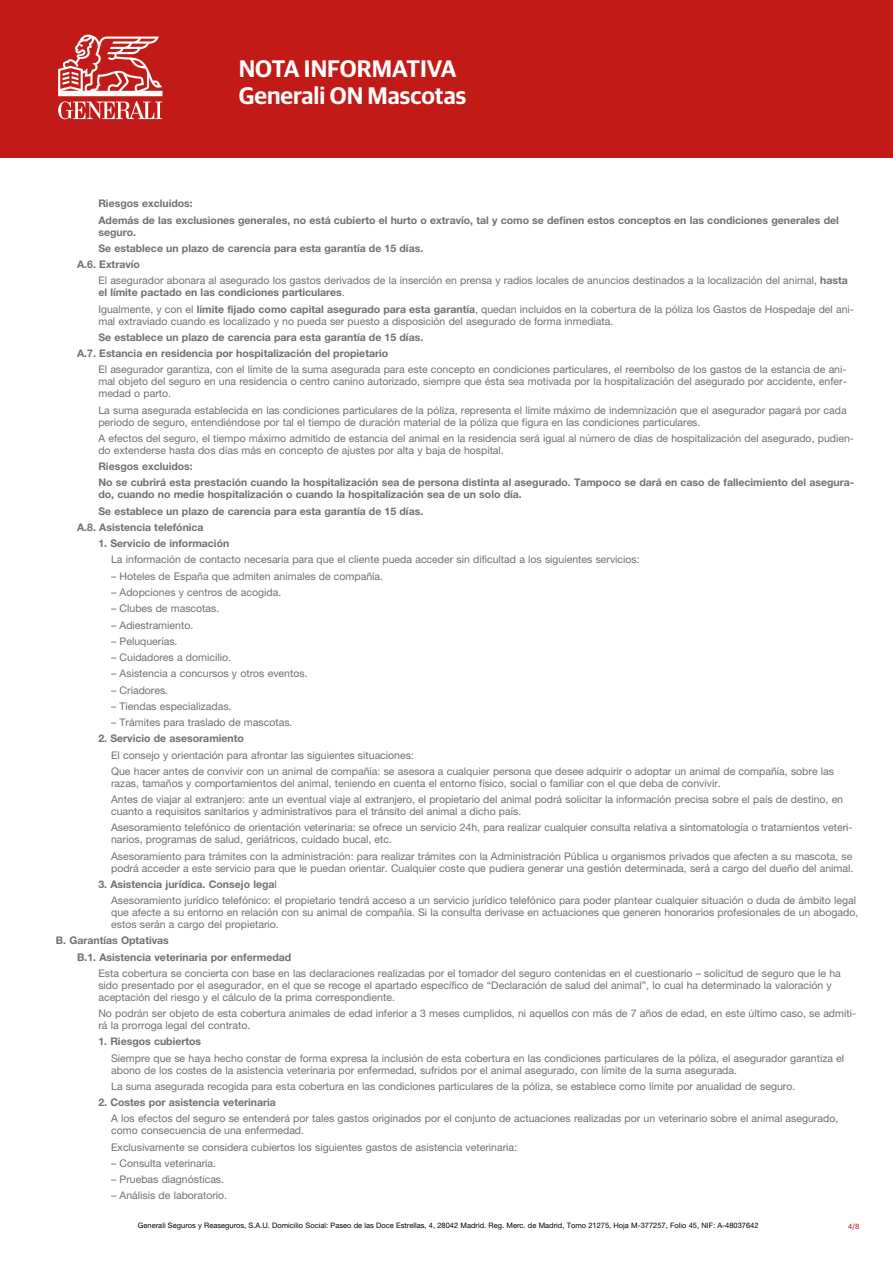
<style>
.page{position:relative;width:893px;height:1263px;background:#fff}
.page>*{position:absolute;margin:0;border:0;box-sizing:border-box;transform-origin:0 0}
.t1{font:600 24px/27px "Guardian Sans";color:#fff}
.t2{font:10.5px/12px "Helvetica Neue LT Std";color:#707070}
.t3{font:700 10.5px/16.2px "Helvetica Neue LT Std";color:#707070}
.t4{font:7.5px "Helvetica Neue LT Std";color:#000}
.t5{font:7.5px "Guardian Sans";color:#c21b17}
.s1{font-weight:700}
.s2{font-weight:400}
</style>
<div class="page">
<div style="left:0;top:0;width:893px;height:157px;background:#c21b17"></div>
<svg style="left:58px;top:34px;width:104px;height:85px"></svg>
<h1 class="t1" style="left:239px;top:54px;width:229px">NOTA INFORMATIVA<br>Generali ON Mascotas</h1>
<p class="t3" style="left:98px;top:195px;width:742px">Riesgos excluidos:<br>Además de las exclusiones generales, no está cubierto el hurto o extravío, tal y como se definen estos conceptos en las condiciones generales del</p>
<p class="t3" style="left:98px;top:224px;width:39px">seguro.</p>
<p class="t3" style="left:98px;top:240px;width:326px">Se establece un plazo de carencia para esta garantía de 15 días.</p>
<p class="t3" style="left:77px;top:256px;width:64px">A.6. Extravío</p>
<p class="t2" style="left:98px;top:274px;width:751px">El asegurador abonara al asegurado los gastos derivados de la inserción en prensa y radios locales de anuncios destinados a la localización del animal, <span class="s1">hasta</span></p>
<p class="t3" style="left:98px;top:284px;width:757px">el límite pactado en las condiciones particulares<span class="s2">.<br>Igualmente, y con el</span> límite fijado como capital asegurado para esta garantía<span class="s2">, quedan incluidos en la cobertura de la póliza los Gastos de Hospedaje del ani-</span></p>
<p class="t2" style="left:98px;top:315px;width:517px">mal extraviado cuando es localizado y no pueda ser puesto a disposición del asegurado de forma inmediata.</p>
<p class="t3" style="left:77px;top:329px;width:348px;text-indent:21px">Se establece un plazo de carencia para esta garantía de 15 días.<br>A.7. Estancia en residencia por hospitalización del propietario</p>
<p class="t2" style="left:98px;top:364px;width:750px;text-align:justify">El asegurador garantiza, con el límite de la suma asegurada para este concepto en condiciones particulares, el reembolso de los gastos de la estancia de ani&shy;mal objeto del seguro en una residencia o centro canino autorizado, siempre que ésta sea motivada por la hospitalización del asegurado por accidente, enfer&shy;medad o parto.</p>
<p class="t2" style="left:98px;top:404px;width:750px">La suma asegurada establecida en las condiciones particulares de la póliza, representa el límite máximo de indemnización que el asegurador pagará por cada periodo de seguro, entendiéndose por tal el tiempo de duración material de la póliza que figura en las condiciones particulares.</p>
<p class="t2" style="left:98px;top:432px;width:757px">A efectos del seguro, el tiempo máximo admitido de estancia del animal en la residencia será igual al número de días de hospitalización del asegurado, pudien&shy;do extenderse hasta dos días más en concepto de ajustes por alta y baja de hospital.</p>
<p class="t3" style="left:98px;top:458px;width:757px">Riesgos excluidos:<br>No se cubrirá esta prestación cuando la hospitalización sea de persona distinta al asegurado. Tampoco se dará en caso de fallecimiento del asegura-</p>
<p class="t3" style="left:98px;top:486px;width:425px">do, cuando no medie hospitalización o cuando la hospitalización sea de un solo día.</p>
<p class="t3" style="left:98px;top:503px;width:326px">Se establece un plazo de carencia para esta garantía de 15 días.</p>
<p class="t3" style="left:77px;top:519px;width:128px">A.8. Asistencia telefónica</p>
<p class="t3" style="left:98px;top:535px;width:132px">1. Servicio de información</p>
<p class="t2" style="left:111px;top:554px;width:530px">La información de contacto necesaria para que el cliente pueda acceder sin dificultad a los siguientes servicios:</p>
<p class="t2" style="left:111px;top:570px;width:273px">– Hoteles de España que admiten animales de compañía.</p>
<p class="t2" style="left:111px;top:586px;width:172px">– Adopciones y centros de acogida.</p>
<p class="t2" style="left:111px;top:602px;width:110px">– Clubes de mascotas.</p>
<p class="t2" style="left:111px;top:619px;width:84px">– Adiestramiento.</p>
<p class="t2" style="left:111px;top:635px;width:68px">– Peluquerías.</p>
<p class="t2" style="left:111px;top:651px;width:121px">– Cuidadores a domicilio.</p>
<p class="t2" style="left:111px;top:667px;width:198px">– Asistencia a concursos y otros eventos.</p>
<p class="t2" style="left:111px;top:684px;width:59px">– Criadores.</p>
<p class="t2" style="left:111px;top:700px;width:122px">– Tiendas especializadas.</p>
<p class="t2" style="left:111px;top:716px;width:183px">– Trámites para traslado de mascotas.</p>
<p class="t3" style="left:98px;top:730px;width:147px">2. Servicio de asesoramiento</p>
<p class="t2" style="left:111px;top:746px;width:724px;line-height:16.2px">El consejo y orientación para afrontar las siguientes situaciones:<br>Que hacer antes de convivir con un animal de compañía: se asesora a cualquier persona que desee adquirir o adoptar un animal de compañía, sobre las</p>
<p class="t2" style="left:111px;top:775px;width:733px;line-height:16.2px">razas, tamaños y comportamientos del animal, teniendo en cuenta el entorno físico, social o familiar con el que deba de convivir.<br>Antes de viajar al extranjero: ante un eventual viaje al extranjero, el propietario del animal podrá solicitar la información precisa sobre el país de destino, en</p>
<p class="t2" style="left:111px;top:803px;width:743px;line-height:16.2px">cuanto a requisitos sanitarios y administrativos para el tránsito del animal a dicho país.<br>Asesoramiento telefónico de orientación veterinaria: se ofrece un servicio 24h, para realizar cualquier consulta relativa a sintomatología o tratamientos veteri-</p>
<p class="t2" style="left:111px;top:831px;width:743px;line-height:16.2px">narios, programas de salud, geriátricos, cuidado bucal, etc.<br>Asesoramiento para trámites con la administración: para realizar trámites con la Administración Pública u organismos privados que afecten a su mascota, se</p>
<p class="t2" style="left:111px;top:862px;width:744px">podrá acceder a este servicio para que le puedan orientar. Cualquier coste que pudiera generar una gestión determinada, será a cargo del dueño del animal.</p>
<p class="t2" style="left:111px;top:876px;width:746px;line-height:16.2px;text-indent:-13px"><span class="s1">3. Asistencia jurídica. Consejo lega</span>l<br>Asesoramiento jurídico telefónico: el propietario tendrá acceso a un servicio jurídico telefónico para poder plantear cualquier situación o duda de ámbito legal</p>
<p class="t2" style="left:111px;top:906px;width:749px">que afecte a su entorno en relación con su animal de compañía. Si la consulta derivase en actuaciones que generen honorarios profesionales de un abogado, estos serán a cargo del propietario.</p>
<p class="t3" style="left:77px;top:932px;width:216px;text-indent:-21px">B. Garantías Optativas<br>B.1. Asistencia veterinaria por enfermedad</p>
<p class="t2" style="left:98px;top:967px;width:744px">Esta cobertura se concierta con base en las declaraciones realizadas por el tomador del seguro contenidas en el cuestionario – solicitud de seguro que le ha sido presentado por el asegurador, en el que se recoge el apartado específico de “Declaración de salud del animal”, lo cual ha determinado la valoración y aceptación del riesgo y el cálculo de la prima correspondiente.</p>
<p class="t2" style="left:98px;top:1007px;width:759px">No podrán ser objeto de esta cobertura animales de edad inferior a 3 meses cumplidos, ni aquellos con más de 7 años de edad, en este último caso, se admiti&shy;rá la prorroga legal del contrato.</p>
<p class="t3" style="left:98px;top:1033px;width:104px">1. Riesgos cubiertos</p>
<p class="t2" style="left:111px;top:1052px;width:734px">Siempre que se haya hecho constar de forma expresa la inclusión de esta cobertura en las condiciones particulares de la póliza, el asegurador garantiza el abono de los costes de la asistencia veterinaria por enfermedad, sufridos por el animal asegurado, con límite de la suma asegurada.</p>
<p class="t2" style="left:111px;top:1080px;width:686px">La suma asegurada recogida para esta cobertura en las condiciones particulares de la póliza, se establece como límite por anualidad de seguro.</p>
<p class="t3" style="left:98px;top:1094px;width:179px">2. Costes por asistencia veterinaria</p>
<p class="t2" style="left:111px;top:1112px;width:729px">A los efectos del seguro se entenderá por tales gastos originados por el conjunto de actuaciones realizadas por un veterinario sobre el animal asegurado, como consecuencia de una enfermedad.</p>
<p class="t2" style="left:111px;top:1141px;width:407px">Exclusivamente se considera cubiertos los siguientes gastos de asistencia veterinaria:</p>
<p class="t2" style="left:111px;top:1157px;width:107px">– Consulta veterinaria.</p>
<p class="t2" style="left:111px;top:1173px;width:114px">– Pruebas diagnósticas.</p>
<p class="t2" style="left:111px;top:1189px;width:117px">– Análisis de laboratorio.</p>
<p class="t4" style="left:138px;top:1221px;width:622px">Generali Seguros y Reaseguros, S.A.U. Domicilio Social: Paseo de las Doce Estrellas, 4, 28042 Madrid. Reg. Merc. de Madrid, Tomo 21275, Hoja M-377257, Folio 45, NIF: A-48037642</p>
<p class="t5" style="left:848px;top:1221px;width:13px">4/8</p>
</div>
